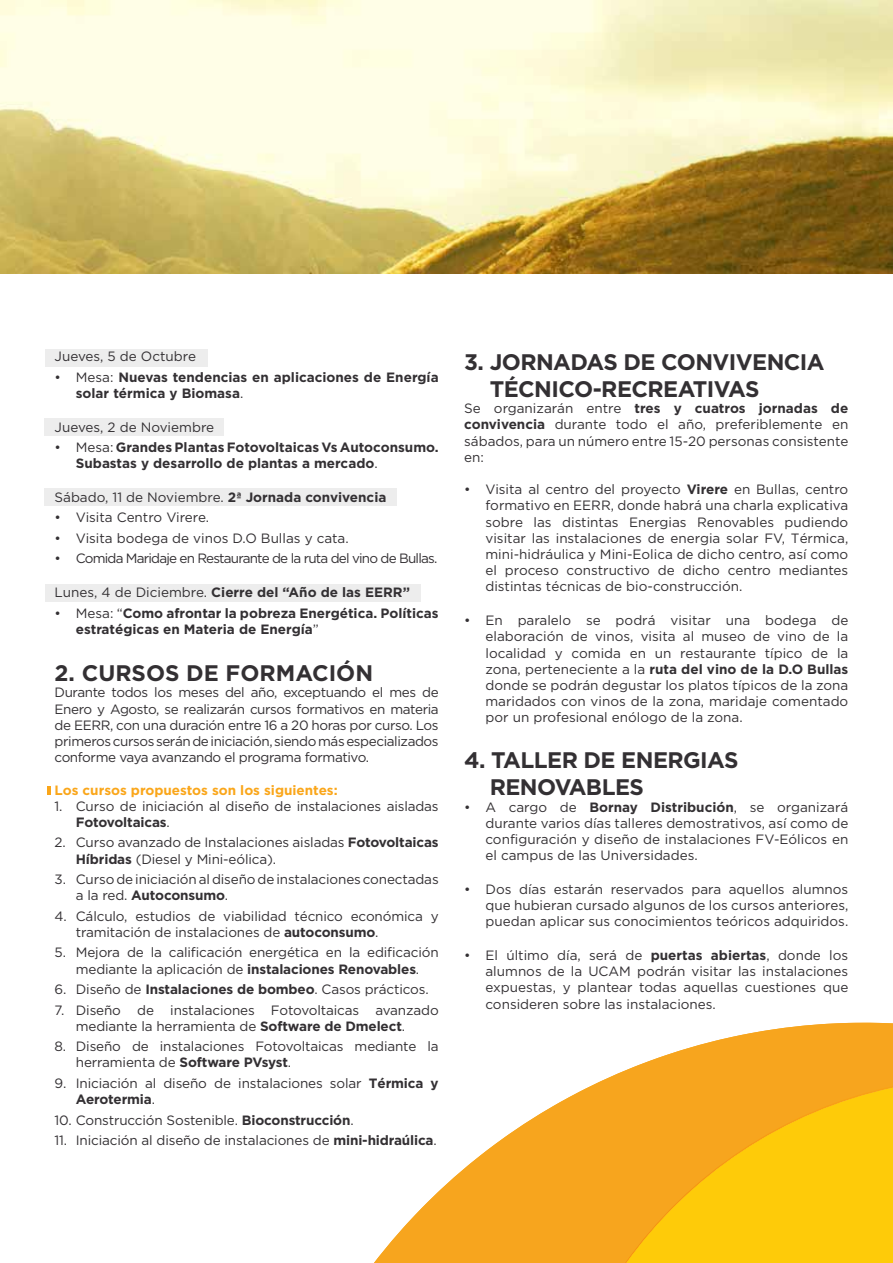
<style>
.page{position:relative;width:893px;height:1263px;background:#fff}
.page>*{position:absolute;margin:0;border:0;box-sizing:border-box;transform-origin:0 0}
.t1{font:700 22.5px/27px "Gotham";letter-spacing:-.025em;color:#333033}
.t2{font:700 22.5px "Gotham";color:#333033}
.t3{font:13.5px/16.2px "Gotham";letter-spacing:-.01em;color:#333033;text-align:justify}
.t4{font:700 13.5px/16.2px "Gotham";color:#333033}
.t5{font:13.5px "Gotham";letter-spacing:-.06em;color:#333033}
.t6{font:700 13.5px "Gotham";color:#faa61a}
.s1{font-weight:400}
.s2{font-weight:700}
</style>
<div class="page">
<img style="left:0;top:0;width:893px;height:274px">
<svg style="left:374px;top:1023px;width:519px;height:240px"></svg>
<img style="left:626px;top:1087px;width:267px;height:176px">
<div style="left:45px;top:349px;width:162px;height:17px;background:#ededed"></div>
<div style="left:45px;top:419px;width:179px;height:17px;background:#ededed"></div>
<div style="left:45px;top:488px;width:352px;height:18px;background:#ededed"></div>
<div style="left:45px;top:584px;width:376px;height:17px;background:#ededed"></div>
<svg style="left:47px;top:786px;width:3px;height:8px"></svg>
<p class="t3" style="left:55px;top:348px;width:143px">Jueves, 5 de Octubre</p>
<p class="t4" style="left:76px;top:368px;width:364px;text-indent:-21px"><span class="s1">• Mesa:</span> Nuevas tendencias en aplicaciones de Energía solar térmica y Biomasa<span class="s1">.</span></p>
<p class="t3" style="left:55px;top:419px;width:161px">Jueves, 2 de Noviembre</p>
<p class="t4" style="left:76px;top:439px;width:364px;text-indent:-21px"><span class="s1">• Mesa:</span> Grandes Plantas Fotovoltaicas Vs Autoconsumo.<br>Subastas y desarrollo de plantas a mercado<span class="s1">.</span></p>
<p class="t3" style="left:55px;top:489px;width:333px">Sábado, 11 de Noviembre. <span class="s2">2ª Jornada convivencia</span></p>
<p class="t3" style="left:55px;top:509px;width:156px">• Visita Centro Virere.</p>
<p class="t3" style="left:55px;top:530px;width:296px">• Visita bodega de vinos D.O Bullas y cata.</p>
<p class="t5" style="left:55px;top:551px;width:384px">• Comida Maridaje en Restaurante de la ruta del vino de Bullas.</p>
<p class="t4" style="left:55px;top:584px;width:357px"><span class="s1">Lunes, 4 de Diciembre.</span> Cierre del “Año de las EERR”</p>
<p class="t4" style="left:76px;top:604px;width:364px;text-indent:-21px"><span class="s1">• Mesa: “</span>Como afrontar la pobreza Energética. Políticas estratégicas en Materia de Energía<span class="s1">”</span></p>
<h1 class="t2" style="left:55px;top:660px;width:320px">2. CURSOS DE FORMACIÓN</h1>
<p class="t3" style="left:55px;top:684px;width:386px">Durante todos los meses del año, exceptuando el mes de Enero y Agosto, se realizarán cursos formativos en materia de EERR, con una duración entre 16 a 20 horas por curso. Los primeros cursos serán de iniciación, siendo más especializados conforme vaya avanzando el programa formativo.</p>
<p class="t6" style="left:55px;top:782px;width:285px">Los cursos propuestos son los siguientes:</p>
<p class="t3" style="left:76px;top:798px;width:364px;text-indent:-21px">1. Curso de iniciación al diseño de instalaciones aisladas<br><span class="s2">Fotovoltaicas</span>.</p>
<p class="t3" style="left:76px;top:834px;width:364px;text-indent:-21px">2. Curso avanzado de Instalaciones aisladas <span class="s2">Fotovoltaicas<br>Híbridas</span> (Diesel y Mini-eólica).</p>
<p class="t3" style="left:76px;top:871px;width:364px;text-indent:-21px">3. Curso de iniciación al diseño de instalaciones conectadas a la red. <span class="s2">Autoconsumo</span>.</p>
<p class="t3" style="left:76px;top:908px;width:364px;text-indent:-21px">4. Cálculo, estudios de viabilidad técnico económica y tramitación de instalaciones de <span class="s2">autoconsumo</span>.</p>
<p class="t3" style="left:55px;top:944px;width:386px;text-align:center">5. Mejora de la calificación energética en la edificación mediante la aplicación de <span class="s2">instalaciones Renovables</span>.</p>
<p class="t3" style="left:55px;top:981px;width:376px">6. Diseño de <span class="s2">Instalaciones de bombeo</span>. Casos prácticos.</p>
<p class="t3" style="left:76px;top:1001px;width:364px;text-indent:-21px">7. Diseño de instalaciones Fotovoltaicas avanzado mediante la herramienta de <span class="s2">Software de Dmelect</span>.</p>
<p class="t3" style="left:76px;top:1038px;width:364px;text-indent:-21px">8. Diseño de instalaciones Fotovoltaicas mediante la herramienta de <span class="s2">Software PVsyst</span>.</p>
<p class="t3" style="left:76px;top:1075px;width:364px;text-indent:-21px">9. Iniciación al diseño de instalaciones solar <span class="s2">Térmica y<br>Aerotermia</span>.</p>
<p class="t3" style="left:55px;top:1111px;width:301px">10. Construcción Sostenible. <span class="s2">Bioconstrucción</span>.</p>
<p class="t3" style="left:55px;top:1132px;width:384px">11. Iniciación al diseño de instalaciones de <span class="s2">mini-hidraúlica</span>.</p>
<h1 class="t1" style="left:490px;top:348px;width:336px;text-indent:-26px">3. JORNADAS DE CONVIVENCIA<br>TÉCNICO-RECREATIVAS</h1>
<p class="t3" style="left:464px;top:400px;width:386px">Se organizarán entre <span class="s2">tres y cuatros jornadas de convivencia</span> durante todo el año, preferiblemente en sábados, para un número entre 15-20 personas consistente en:</p>
<p class="t3" style="left:485px;top:481px;width:364px;text-indent:-21px">• Visita al centro del proyecto <span class="s2">Virere</span> en Bullas, centro formativo en EERR, donde habrá una charla explicativa sobre las distintas Energias Renovables pudiendo visitar las instalaciones de energia solar FV, Térmica, mini-hidráulica y Mini-Eolica de dicho centro, así como el proceso constructivo de dicho centro mediantes distintas técnicas de bio-construcción.</p>
<p class="t3" style="left:485px;top:612px;width:364px;text-indent:-21px">• En paralelo se podrá visitar una bodega de elaboración de vinos, visita al museo de vino de la localidad y comida en un restaurante típico de la zona, perteneciente a la <span class="s2">ruta del vino de la D.O Bullas </span>donde se podrán degustar los platos típicos de la zona maridados con vinos de la zona, maridaje comentado por un profesional enólogo de la zona.</p>
<h1 class="t1" style="left:490px;top:746px;width:250px;text-indent:-26px">4. TALLER DE ENERGIAS<br>RENOVABLES</h1>
<p class="t3" style="left:485px;top:798px;width:364px;text-indent:-21px">• A cargo de <span class="s2">Bornay Distribución</span>, se organizará durante varios días talleres demostrativos, así como de configuración y diseño de instalaciones FV-Eólicos en el campus de las Universidades.</p>
<p class="t3" style="left:485px;top:881px;width:364px;text-indent:-21px">• Dos días estarán reservados para aquellos alumnos que hubieran cursado algunos de los cursos anteriores, puedan aplicar sus conocimientos teóricos adquiridos.</p>
<p class="t3" style="left:485px;top:947px;width:364px;text-indent:-21px">• El último día, será de <span class="s2">puertas abiertas</span>, donde los alumnos de la UCAM podrán visitar las instalaciones expuestas, y plantear todas aquellas cuestiones que consideren sobre las instalaciones.</p>
</div>
